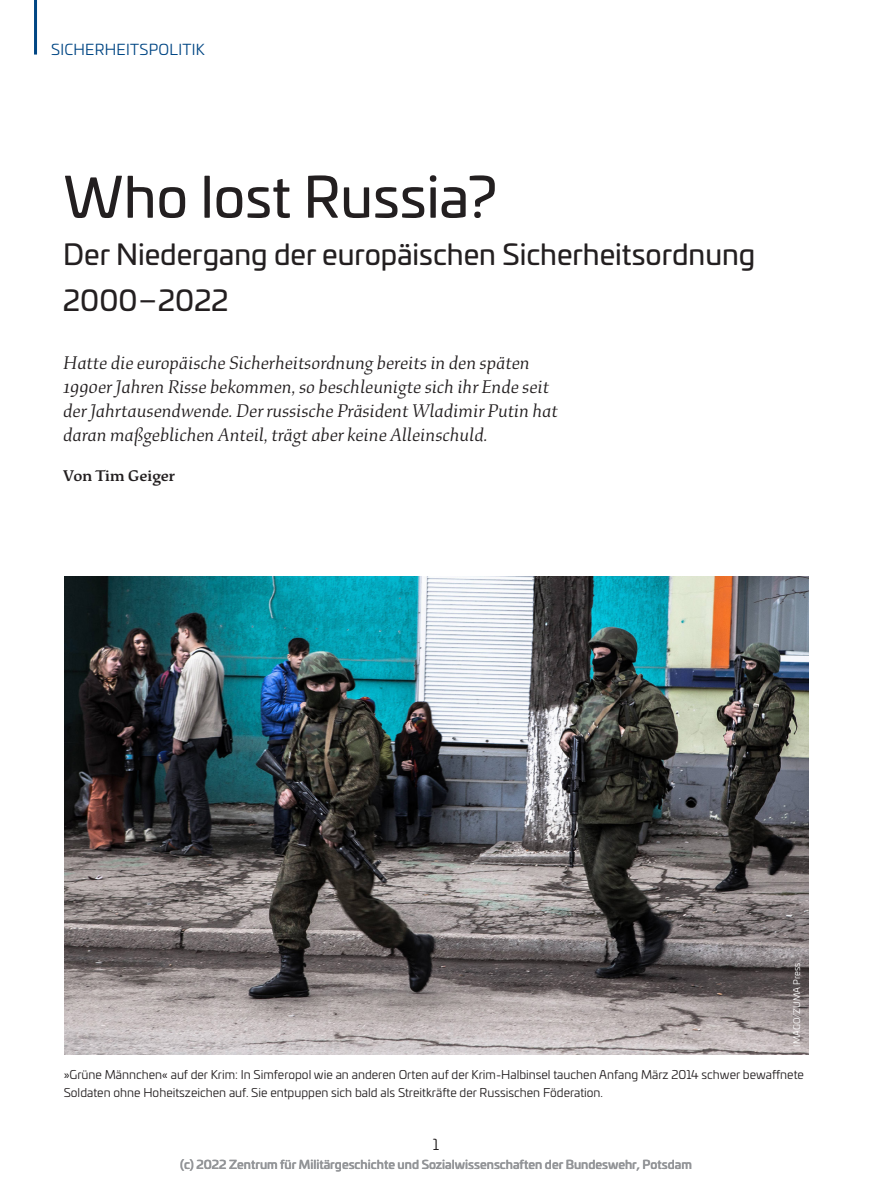
<style>
.page{position:relative;width:872px;height:1191px;background:#fff}
.page>*{position:absolute;margin:0;border:0;box-sizing:border-box;transform-origin:0 0}
.t1{font:55.5px "Univia Pro";color:#231f20}
.t2{font:28.5px/46.5px "Univia Pro";color:#231f20}
.t3{font:italic 300 19.5px/24px "Study";color:#231f20}
.t4{font:600 16.5px "Study";color:#231f20}
.t5{font:15px "Univia Pro";letter-spacing:.02em;color:#004684}
.t6{font:15px "Univia Pro";color:#231f20}
.t7{font:12px/18px "Univia Pro";color:#231f20}
.t8{font:500 12px "Univia Pro";color:#939598}
.t9{font:9px "Univia Pro";color:#fff}
.s1{font-family:"Courier New";font-size:34.5px}
</style>
<div class="page">
<hr style="left:34px;top:0;width:3px;height:55px;background:#004684">
<img style="left:65px;top:576px;width:743px;height:478px">
<p class="t5" style="left:51px;top:39px;width:155px">SICHERHEITSPOLITIK</p>
<h1 class="t1" style="left:63px;top:156px;width:435px">Who lost Russia?</h1>
<h2 class="t2" style="left:63px;top:229px;width:693px">Der Niedergang der europäischen Sicherheitsordnung<br>2000<span class="s1">‑</span>2022</h2>
<p class="t3" style="left:63px;top:351px;width:496px">Hatte die europäische Sicherheitsordnung bereits in den späten 1990er Jahren Risse bekommen, so beschleunigte sich ihr Ende seit der Jahrtausendwende. Der russische Präsident Wladimir Putin hat daran maßgeblichen Anteil, trägt aber keine Alleinschuld.</p>
<p class="t4" style="left:63px;top:466px;width:113px">Von Tim Geiger</p>
<p class="t9" style="left:790px;top:1046px;width:85px;rotate:-90deg">IMAGO/ZUMA Press</p>
<p class="t7" style="left:64px;top:1064px;width:741px">»Grüne Männchen« auf der Krim: In Simferopol wie an anderen Orten auf der Krim-Halbinsel tauchen Anfang März 2014 schwer bewaffnete<br>Soldaten ohne Hoheitszeichen auf. Sie entpuppen sich bald als Streitkräfte der Russischen Föderation.</p>
<p class="t6" style="left:433px;top:1133px;width:8px">1</p>
<p class="t8" style="left:180px;top:1155px;width:513px">(c) 2022 Zentrum für Militärgeschichte und Sozialwissenschaften der Bundeswehr, Potsdam</p>
</div>
